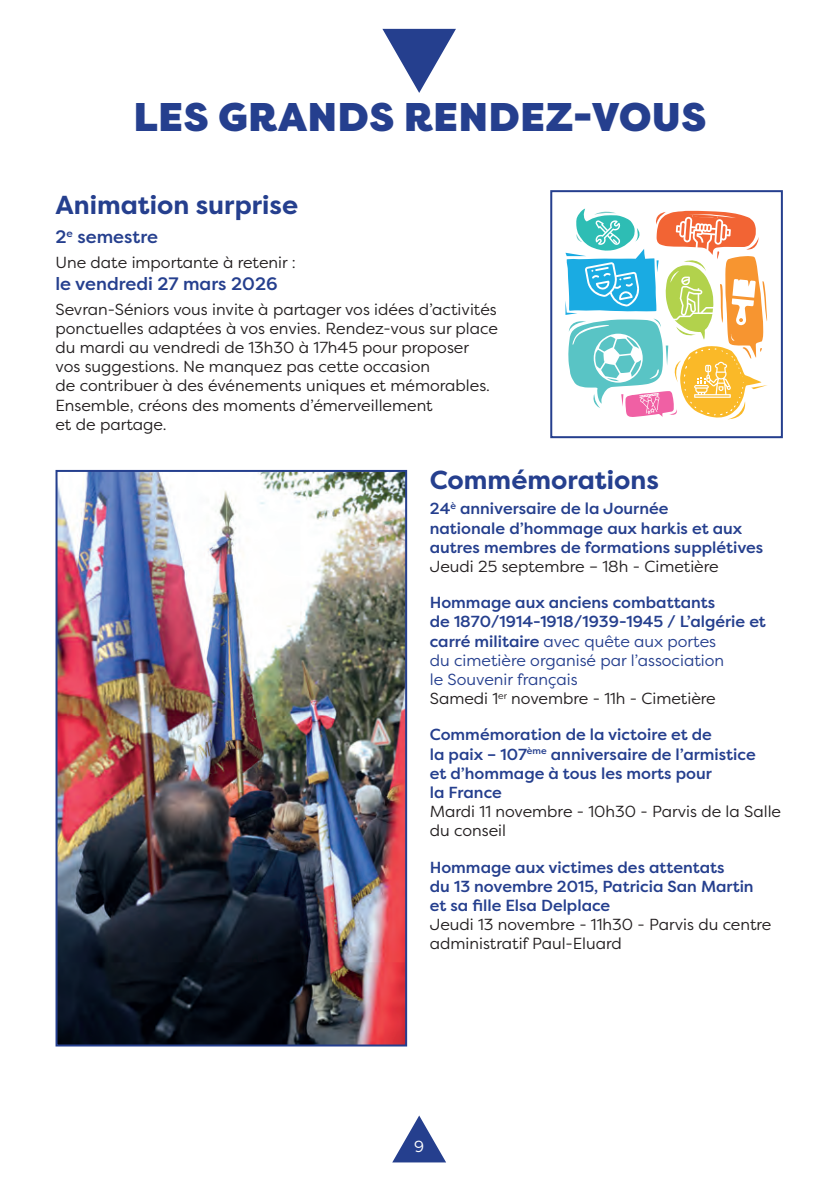
<style>
.page{position:relative;width:839px;height:1191px;background:#fff}
.page>*{position:absolute;margin:0;border:0;box-sizing:border-box;transform-origin:0 0}
.t1{font:900 40px "Filson Pro";letter-spacing:.02em;color:#253f8e}
.t2{font:700 26px "Filson Pro";color:#253f8e}
.t3{font:500 18px "Filson Pro";color:#253f8e}
.t4{font:500 16px/19.2px "Filson Pro";color:#253f8e}
.t5{font:16px/19.2px "Filson Pro";color:#231f20}
.t6{font:16px "Filson Pro";color:#fff}
.s1{font-weight:400}
.s2{font-weight:400;color:#231f20}
</style>
<div class="page">
<svg style="left:392px;top:1116px;width:54px;height:46px"></svg>
<svg style="left:382px;top:29px;width:74px;height:64px"></svg>
<img style="left:58px;top:473px;width:346px;height:571px">
<div style="left:55px;top:470px;width:352px;height:577px;border:2px solid #253f8e"></div>
<svg style="left:565px;top:209px;width:202px;height:211px"></svg>
<div style="left:550px;top:190px;width:232px;height:248px;border:2px solid #253f8e"></div>
<h1 class="t1" style="left:134px;top:92px;width:574px">LES GRANDS RENDEZ-VOUS</h1>
<h2 class="t2" style="left:55px;top:189px;width:244px">Animation surprise</h2>
<p class="t3" style="left:55px;top:224px;width:104px">2<sup>e</sup> semestre</p>
<p class="t5" style="left:55px;top:252px;width:242px">Une date importante à retenir :</p>
<p class="t3" style="left:55px;top:271px;width:223px">le vendredi 27 mars 2026</p>
<p class="t5" style="left:55px;top:299px;width:444px">Sevran-Séniors vous invite à partager vos idées d’activités ponctuelles adaptées à vos envies. Rendez-vous sur place du mardi au vendredi de 13h30 à 17h45 pour proposer<br>vos suggestions. Ne manquez pas cette occasion<br>de contribuer à des événements uniques et mémorables.<br>Ensemble, créons des moments d’émerveillement<br>et de partage.</p>
<h2 class="t2" style="left:430px;top:464px;width:230px">Commémorations</h2>
<p class="t4" style="left:430px;top:499px;width:335px">24<sup>è</sup> anniversaire de la Journée<br>nationale d’hommage aux harkis et aux autres membres de formations supplétives</p>
<p class="t5" style="left:430px;top:556px;width:290px">Jeudi 25 septembre – 18h - Cimetière</p>
<p class="t4" style="left:430px;top:593px;width:337px">Hommage aux anciens combattants<br>de 1870/1914-1918/1939-1945 / L’algérie et carré militaire <span class="s1">avec quête aux portes<br>du cimetière organisé par l’association<br>le Souvenir français<br></span><span class="s2">Samedi 1</span><sup>er</sup> <span class="s2">novembre - 11h - Cimetière</span></p>
<p class="t4" style="left:430px;top:725px;width:327px">Commémoration de la victoire et de<br>la paix – 107<sup>ème</sup> anniversaire de l’armistice et d’hommage à tous les morts pour<br>la France</p>
<p class="t5" style="left:430px;top:801px;width:353px">Mardi 11 novembre - 10h30 - Parvis de la Salle du conseil</p>
<p class="t4" style="left:430px;top:857px;width:325px">Hommage aux victimes des attentats<br>du 13 novembre 2015, Patricia San Martin et sa fille Elsa Delplace</p>
<p class="t5" style="left:430px;top:915px;width:343px">Jeudi 13 novembre - 11h30 - Parvis du centre administratif Paul-Eluard</p>
<p class="t6" style="left:414px;top:1136px;width:12px">9</p>
</div>
